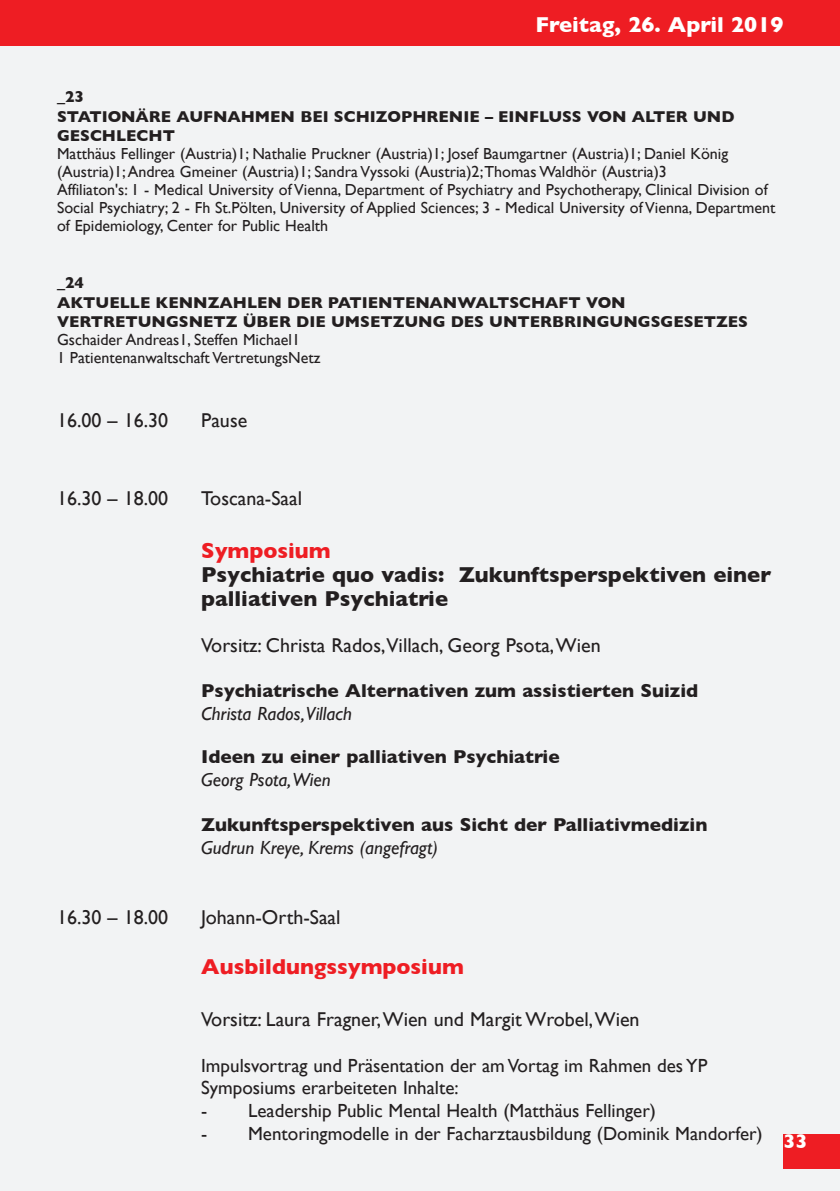
<style>
.page{position:relative;width:840px;height:1191px;background:#fff}
.page>*{position:absolute;margin:0;border:0;box-sizing:border-box;transform-origin:0 0}
.t1{font:700 22px/24px "Gill Sans";color:#231f20}
.t2{font:700 22px "Gill Sans";color:#ee1d23}
.t3{font:700 22px "Gill Sans";color:#fff}
.t4{font:20px "Gill Sans";color:#231f20}
.t5{font:700 20px "Helvetica";color:#fff}
.t6{font:19px/22.8px "Gill Sans";color:#231f20}
.t7{font:700 19px "Gill Sans";color:#231f20}
.t8{font:italic 19px "Gill Sans";color:#231f20}
.t9{font:16px/18px "Gill Sans";color:#231f20}
.t10{font:700 16px/19.2px "Gill Sans";color:#231f20}
</style>
<div class="page">
<div style="left:0;top:0;width:839px;height:1191px;background:#f2f3f4"></div>
<div style="left:0;top:0;width:839px;height:45px;background:#ee1d23"></div>
<div style="left:783px;top:1134px;width:56px;height:34px;background:#ee1d23"></div>
<p class="t3" style="left:535px;top:7px;width:249px">Freitag, 26. April 2019</p>
<p class="t10" style="left:57px;top:87px;width:29px">_23</p>
<p class="t10" style="left:57px;top:106px;width:678px">STATIONÄRE AUFNAHMEN BEI SCHIZOPHRENIE – EINFLUSS VON ALTER UND<br>GESCHLECHT</p>
<p class="t9" style="left:57px;top:144px;width:672px">Matthäus Fellinger (Austria)1; Nathalie Pruckner (Austria)1; Josef Baumgartner (Austria)1; Daniel König (Austria)1; Andrea Gmeiner (Austria)1; Sandra Vyssoki (Austria)2; Thomas Waldhör (Austria)3</p>
<p class="t9" style="left:57px;top:180px;width:719px">Affiliaton's: 1 - Medical University of Vienna, Department of Psychiatry and Psychotherapy, Clinical Division of<br>Social Psychiatry; 2 - Fh St.Pölten, University of Applied Sciences; 3 - Medical University of Vienna, Department of Epidemiology, Center for Public Health</p>
<p class="t10" style="left:57px;top:273px;width:29px">_24</p>
<p class="t10" style="left:57px;top:292px;width:692px">AKTUELLE KENNZAHLEN DER PATIENTENANWALTSCHAFT VON<br>VERTRETUNGSNETZ ÜBER DIE UMSETZUNG DES UNTERBRINGUNGSGESETZES</p>
<p class="t9" style="left:57px;top:330px;width:244px">Gschaider Andreas1, Steffen Michael1</p>
<p class="t9" style="left:57px;top:348px;width:265px">1 Patientenanwaltschaft VertretungsNetz</p>
<p class="t4" style="left:57px;top:408px;width:113px">16.00 – 16.30</p>
<p class="t4" style="left:201px;top:408px;width:48px">Pause</p>
<p class="t4" style="left:57px;top:486px;width:113px">16.30 – 18.00</p>
<p class="t4" style="left:201px;top:486px;width:102px">Toscana-Saal</p>
<p class="t2" style="left:201px;top:533px;width:131px">Symposium</p>
<p class="t1" style="left:201px;top:562px;width:571px">Psychiatrie quo vadis: Zukunftsperspektiven einer palliativen Psychiatrie</p>
<p class="t4" style="left:201px;top:633px;width:401px">Vorsitz: Christa Rados,Villach, Georg Psota, Wien</p>
<p class="t7" style="left:201px;top:676px;width:498px">Psychiatrische Alternativen zum assistierten Suizid</p>
<p class="t8" style="left:201px;top:703px;width:152px">Christa Rados,Villach</p>
<p class="t7" style="left:201px;top:741px;width:360px">Ideen zu einer palliativen Psychiatrie</p>
<p class="t8" style="left:201px;top:768px;width:131px">Georg Psota,Wien</p>
<p class="t7" style="left:201px;top:810px;width:507px">Zukunftsperspektiven aus Sicht der Palliativmedizin</p>
<p class="t8" style="left:201px;top:837px;width:238px">Gudrun Kreye, Krems (angefragt)</p>
<p class="t4" style="left:57px;top:905px;width:113px">16.30 – 18.00</p>
<p class="t4" style="left:201px;top:905px;width:141px">Johann-Orth-Saal</p>
<p class="t2" style="left:201px;top:949px;width:264px">Ausbildungssymposium</p>
<p class="t4" style="left:201px;top:1007px;width:439px">Vorsitz: Laura Fragner, Wien und Margit Wrobel, Wien</p>
<p class="t6" style="left:201px;top:1053px;width:507px">Impulsvortrag und Präsentation der am Vortag im Rahmen des YP<br>Symposiums erarbeiteten Inhalte:</p>
<p class="t6" style="left:201px;top:1099px;width:456px">- Leadership Public Mental Health (Matthäus Fellinger)</p>
<p class="t6" style="left:201px;top:1122px;width:562px">- Mentoringmodelle in der Facharztausbildung (Dominik Mandorfer)</p>
<p class="t5" style="left:782px;top:1126px;width:24px">33</p>
</div>
